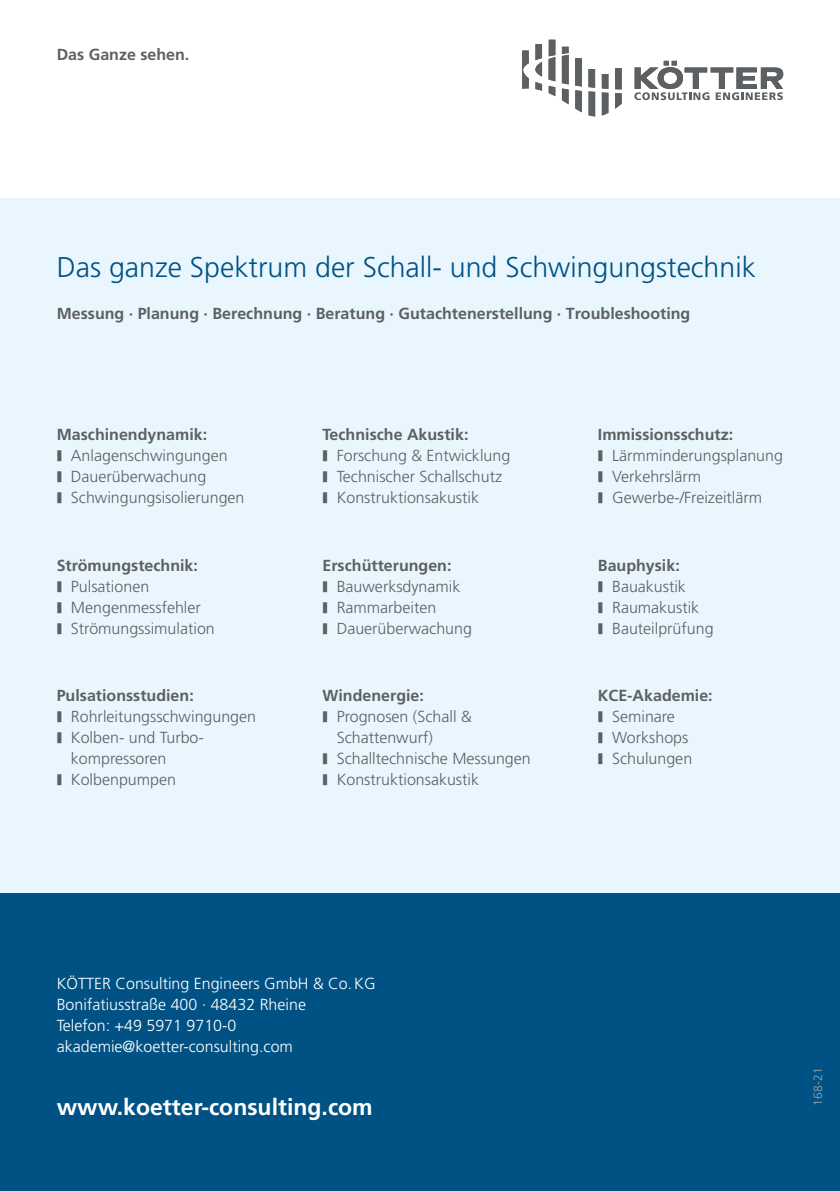
<style>
.page{position:relative;width:840px;height:1191px;background:#fff}
.page>*{position:absolute;margin:0;border:0;box-sizing:border-box;transform-origin:0 0}
.t1{font:300 28.4px "Frutiger LT Std";color:#005284}
.t2{font:700 23px "Frutiger LT Std";color:#fff}
.t3{font:300 16px/21px "Frutiger LT Std";color:#5c6062}
.t4{font:300 16px/21px "Frutiger LT Std";color:#fff}
.t5{font:700 16px "Frutiger LT Std";color:#5c6062}
.t6{font:300 12px "Frutiger LT Std";color:#a0a4a7}
.s1{font-weight:700}
.s2{font-family:"Frutiger";font-weight:900;font-size:14.2px}
</style>
<div class="page">
<div style="left:0;top:198px;width:839px;height:698px;background:#eaf6fe"></div>
<div style="left:0;top:893px;width:839px;height:298px;background:#005284"></div>
<svg style="left:522px;top:40px;width:99px;height:76px"></svg>
<svg style="left:634px;top:61px;width:148px;height:39px"></svg>
<p class="t5" style="left:57px;top:45px;width:134px">Das Ganze sehen.</p>
<h1 class="t1" style="left:57px;top:251px;width:700px">Das ganze Spektrum der Schall- und Schwingungstechnik</h1>
<p class="t5" style="left:57px;top:304px;width:634px">Messung · Planung · Berechnung · Beratung · Gutachtenerstellung · Troubleshooting</p>
<p class="t3" style="left:57px;top:424px;width:189px"><span class="s1">Maschinendynamik:<br></span><span class="s2">|</span> Anlagenschwingungen<br><span class="s2">|</span> Dauerüberwachung<br><span class="s2">|</span> Schwingungsisolierungen</p>
<p class="t3" style="left:322px;top:424px;width:189px"><span class="s1">Technische Akustik:<br></span><span class="s2">|</span> Forschung &amp; Entwicklung <span class="s2">|</span> Technischer Schallschutz <span class="s2">|</span> Konstruktionsakustik</p>
<p class="t3" style="left:597px;top:424px;width:186px"><span class="s1">Immissionsschutz:<br></span><span class="s2">|</span> Lärmminderungsplanung <span class="s2">|</span> Verkehrslärm<br><span class="s2">|</span> Gewerbe-/Freizeitlärm</p>
<p class="t3" style="left:57px;top:555px;width:159px"><span class="s1">Strömungstechnik:<br></span><span class="s2">|</span> Pulsationen<br><span class="s2">|</span> Mengenmessfehler<br><span class="s2">|</span> Strömungssimulation</p>
<p class="t3" style="left:597px;top:555px;width:117px"><span class="s1">Bauphysik:<br></span><span class="s2">|</span> Bauakustik<br><span class="s2">|</span> Raumakustik<br><span class="s2">|</span> Bauteilprüfung</p>
<p class="t3" style="left:322px;top:555px;width:151px"><span class="s1">Erschütterungen:<br></span><span class="s2">|</span> Bauwerksdynamik<br><span class="s2">|</span> Rammarbeiten<br><span class="s2">|</span> Dauerüberwachung</p>
<p class="t5" style="left:57px;top:686px;width:138px">Pulsationsstudien:</p>
<p class="t3" style="left:57px;top:706px;width:201px"><span class="s2">|</span> Rohrleitungsschwingungen</p>
<p class="t3" style="left:57px;top:727px;width:148px"><span class="s2">|</span> Kolben- und Turbo-</p>
<p class="t3" style="left:71px;top:748px;width:97px">kompressoren</p>
<p class="t3" style="left:57px;top:769px;width:121px"><span class="s2">|</span> Kolbenpumpen</p>
<p class="t5" style="left:322px;top:686px;width:103px">Windenergie:</p>
<p class="t3" style="left:322px;top:706px;width:151px"><span class="s2">|</span> Prognosen (Schall &amp;</p>
<p class="t3" style="left:336px;top:727px;width:97px">Schattenwurf)</p>
<p class="t3" style="left:322px;top:748px;width:209px"><span class="s2">|</span> Schalltechnische Messungen</p>
<p class="t3" style="left:322px;top:769px;width:158px"><span class="s2">|</span> Konstruktionsakustik</p>
<p class="t3" style="left:597px;top:685px;width:116px"><span class="s1">KCE-Akademie: </span><span class="s2">|</span> Seminare<br><span class="s2">|</span> Workshops<br><span class="s2">|</span> Schulungen</p>
<p class="t4" style="left:57px;top:973px;width:320px">KÖTTER Consulting Engineers GmbH &amp; Co.KG Bonifatiusstraße 400 · 48432 Rheine<br>Telefon: +49 5971 9710-0 akademie@koetter-consulting.com</p>
<h2 class="t2" style="left:57px;top:1093px;width:317px">www.koetter-consulting.com</h2>
<p class="t6" style="left:810px;top:1106px;width:40px;rotate:-90deg">168-21</p>
</div>
